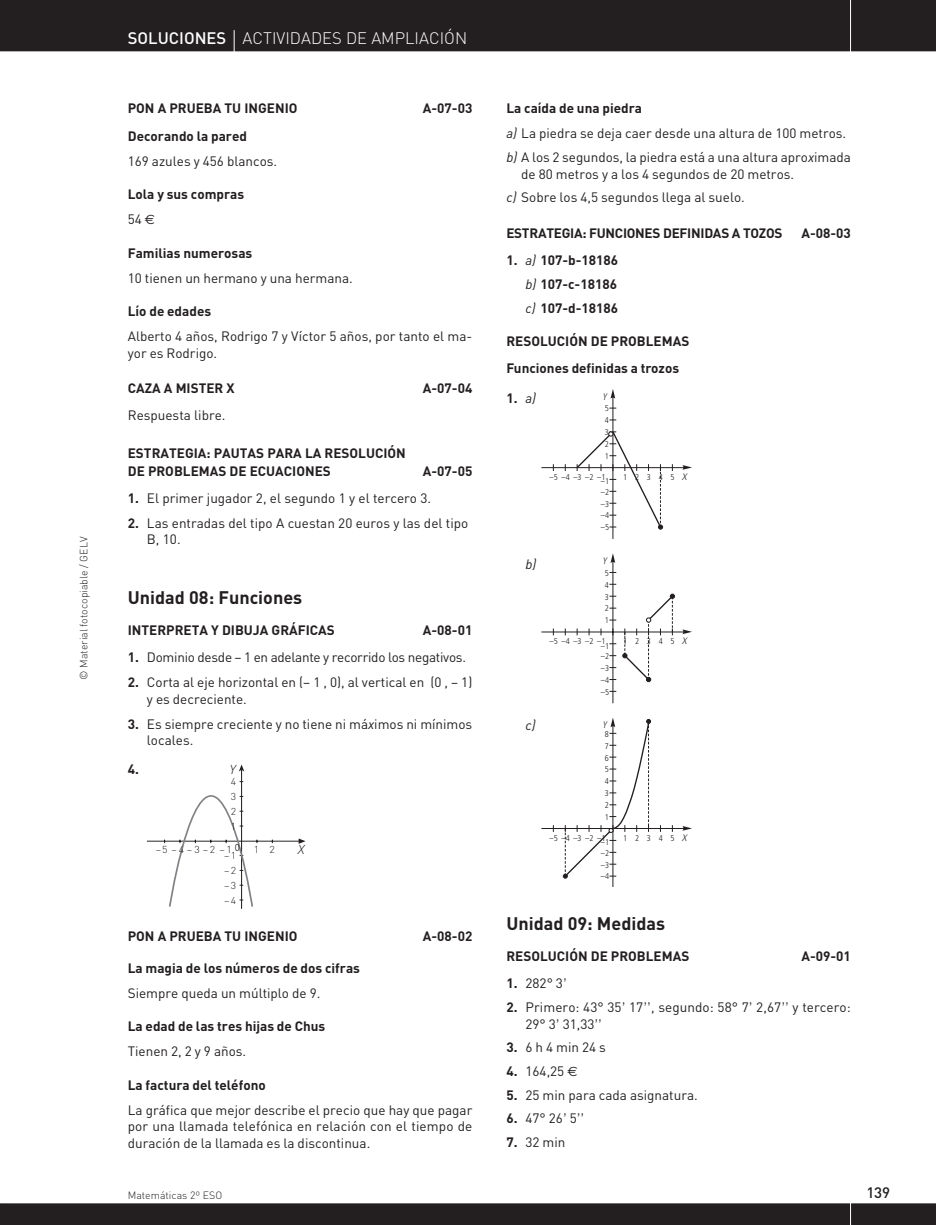
<style>
.page{position:relative;width:936px;height:1225px;background:#fff}
.page>*{position:absolute;margin:0;border:0;box-sizing:border-box;transform-origin:0 0}
.t1{font:700 18px "DIN";color:#231f20}
.t2{font:300 16.5px "DIN";color:#fff}
.t3{font:500 15px "DIN";color:#231f20}
.t4{font:13.5px/16.5px "DIN";color:#231f20}
.t5{font:700 13.5px/25px "DIN";color:#231f20}
.t6{font:13.5px "DIN";letter-spacing:-.02em;color:#231f20}
.t7{font:700 13.5px "DIN";letter-spacing:-.02em;color:#231f20}
.t8{font:italic 13.5px "DIN";color:#231f20}
.t9{font:italic 300 12.9px "DIN";color:#231f20;scale:1.05 1}
.t10{font:300 10.5px "DIN";color:#231f20}
.t11{font:300 10.05px/14.9px "DIN";color:#231f20;text-align:justify;scale:1.05 1}
.t12{font:300 condensed 10.05px "Frutiger";color:#231f20;scale:1.05 1}
.t13{font:italic 300 condensed 9.45px "Frutiger";color:#231f20}
.t14{font:300 condensed 8.4px/11.9px "Frutiger";letter-spacing:.94em;color:#231f20}
.s1{font-weight:500}
.s2{font-weight:700}
.s3{font-weight:400}
.s4{font-family:"Euro Sans";font-weight:400}
.s5{font-style:italic}
.s6{font-weight:400;font-style:italic}
.s7{font-family:"Helvetica Neue";font-weight:300}
.s8{font-family:"Euro Sans"}
</style>
<div class="page">
<div style="left:1px;top:0;width:935px;height:51px;background:#231f20"></div>
<hr style="left:850px;top:0;width:1px;height:53px;background:#fff">
<svg style="left:234px;top:30px;width:1px;height:22px"></svg>
<svg style="left:682px;top:465px;width:10px;height:5px"></svg>
<svg style="left:610px;top:389px;width:5px;height:10px"></svg>
<hr style="left:541px;top:467px;width:144px;height:1px;background:#231f20">
<hr style="left:612px;top:396px;width:1px;height:143px;background:#231f20">
<svg style="left:575px;top:430px;width:88px;height:99px"></svg>
<svg style="left:682px;top:629px;width:10px;height:5px"></svg>
<svg style="left:610px;top:553px;width:5px;height:10px"></svg>
<hr style="left:541px;top:631px;width:144px;height:1px;background:#231f20">
<hr style="left:612px;top:560px;width:1px;height:143px;background:#231f20">
<svg style="left:622px;top:594px;width:53px;height:88px"></svg>
<svg style="left:682px;top:826px;width:10px;height:5px"></svg>
<hr style="left:541px;top:828px;width:144px;height:1px;background:#231f20">
<hr style="left:612px;top:723px;width:1px;height:164px;background:#231f20">
<svg style="left:563px;top:717px;width:88px;height:161px"></svg>
<hr style="left:241px;top:770px;width:1px;height:139px;background:#231f20">
<svg style="left:239px;top:764px;width:5px;height:7px"></svg>
<hr style="left:147px;top:841px;width:152px;height:1px;background:#231f20">
<svg style="left:299px;top:838px;width:6px;height:6px"></svg>
<svg style="left:164px;top:794px;width:93px;height:114px"></svg>
<svg style="left:0;top:0;width:1px;height:51px"></svg>
<div style="left:0;top:1203px;width:936px;height:22px;background:#231f20"></div>
<p class="t10" style="left:80px;top:680px;width:145px;rotate:-90deg">© Material fotocopiable / GELV</p>
<p class="t2" style="left:128px;top:32px;width:341px"><span class="s1">SOLUCIONES</span> ACTIVIDADES DE AMPLIACIÓN</p>
<p class="t5" style="left:128px;top:97px;width:171px">PON A PRUEBA TU INGENIO</p>
<p class="t5" style="left:423px;top:97px;width:51px">A-07-03</p>
<p class="t4" style="left:128px;top:125px;width:151px;line-height:25px"><span class="s2">Decorando la pared<br></span>169 azules y 456 blancos.</p>
<p class="t5" style="left:128px;top:183px;width:118px">Lola y sus compras<br><span class="s3">54</span> <span class="s4">€</span></p>
<p class="t4" style="left:128px;top:242px;width:226px;line-height:25px"><span class="s2">Familias numerosas<br></span>10 tienen un hermano y una hermana.</p>
<p class="t4" style="left:128px;top:300px;width:346px;line-height:25px"><span class="s2">Lío de edades<br></span>Alberto 4 años, Rodrigo 7 y Víctor 5 años, por tanto el ma-</p>
<p class="t4" style="left:128px;top:346px;width:91px">yor es Rodrigo.</p>
<p class="t5" style="left:128px;top:377px;width:108px">CAZA A MISTER X</p>
<p class="t5" style="left:423px;top:377px;width:51px">A-07-04</p>
<p class="t4" style="left:128px;top:408px;width:99px">Respuesta libre.</p>
<p class="t5" style="left:128px;top:445px;width:279px;line-height:18px">ESTRATEGIA: PAUTAS PARA LA RESOLUCIÓN<br>DE PROBLEMAS DE ECUACIONES</p>
<p class="t5" style="left:423px;top:460px;width:51px">A-07-05</p>
<p class="t4" style="left:128px;top:491px;width:305px"><span class="s2">1.</span> El primer jugador 2, el segundo 1 y el tercero 3.</p>
<p class="t4" style="left:147px;top:516px;width:323px;text-indent:-19px"><span class="s2">2.</span> Las entradas del tipo A cuestan 20 euros y las del tipo<br>B, 10.</p>
<p class="t1" style="left:128px;top:591px;width:176px">Unidad 08: Funciones</p>
<p class="t5" style="left:128px;top:619px;width:208px">INTERPRETA Y DIBUJA GRÁFICAS</p>
<p class="t5" style="left:423px;top:619px;width:51px">A-08-01</p>
<p class="t6" style="left:128px;top:652px;width:340px"><span class="s2">1.</span> Dominio desde – 1 en adelante y recorrido los negativos.</p>
<p class="t4" style="left:147px;top:675px;width:327px;text-indent:-19px"><span class="s2">2.</span> Corta al eje horizontal en (– 1 , 0), al vertical en (0 , – 1) y es decreciente.</p>
<p class="t4" style="left:147px;top:717px;width:327px;text-indent:-19px"><span class="s2">3.</span> Es siempre creciente y no tiene ni má<span class="s5">x</span>imos ni mínimos locales.</p>
<p class="t5" style="left:128px;top:758px;width:13px">4.</p>
<p class="t9" style="left:229px;top:761px;width:8px">Y</p>
<p class="t11" style="left:231px;top:775px;width:7px">4<br>3<br>2<br>1</p>
<p class="t11" style="left:224px;top:849px;width:13px">–1 –2 –3 –4</p>
<p class="t5" style="left:128px;top:925px;width:171px">PON A PRUEBA TU INGENIO</p>
<p class="t5" style="left:423px;top:925px;width:51px">A-08-02</p>
<p class="t5" style="left:128px;top:957px;width:234px">La magia de los números de dos cifras<br><span class="s3">Siempre queda un múltiplo de 9.</span></p>
<p class="t5" style="left:128px;top:1015px;width:199px">La edad de las tres hijas de Chus<br><span class="s3">Tienen 2, 2 y 9 años.</span></p>
<p class="t4" style="left:128px;top:1074px;width:346px;line-height:25px"><span class="s2">La factura del teléfono<br></span>La gráfica que mejor describe el precio que hay que pagar</p>
<p class="t4" style="left:128px;top:1119px;width:346px">por una llamada telefónica en relación con el tiempo de duración de la llamada es la discontinua.</p>
<p class="t12" style="left:235px;top:843px;width:6px">0</p>
<p class="t9" style="left:298px;top:842px;width:8px">X</p>
<p class="t11" style="left:156px;top:843px;width:74px">–5 –4–3–2 –1</p>
<p class="t11" style="left:254px;top:843px;width:21px">1 2</p>
<p class="t10" style="left:128px;top:1191px;width:96px">Matemáticas 2º ESO</p>
<p class="t4" style="left:506px;top:97px;width:341px;line-height:25px"><span class="s2">La caída de una piedra<br></span><span class="s5">a)</span> La piedra se deja caer desde una altura de 100 metros.</p>
<p class="t4" style="left:521px;top:150px;width:331px;text-indent:-15px"><span class="s5">b)</span> A los 2 segundos, la piedra está a una altura apro<span class="s5">x</span>imada de 80 metros y a los 4 segundos de 20 metros.</p>
<p class="t4" style="left:506px;top:191px;width:240px"><span class="s5">c)</span> Sobre los 4,5 segundos llega al suelo.</p>
<p class="t7" style="left:506px;top:228px;width:278px">ESTRATEGIA: FUNCIONES DEFINIDAS A TOZOS</p>
<p class="t5" style="left:801px;top:222px;width:51px">A-08-03</p>
<p class="t5" style="left:525px;top:250px;width:94px;line-height:23.7px;text-align:justify;text-indent:-19px">1. <span class="s6">a)</span> 107-b-18186 <span class="s6">b)</span> 107-c-18186 <span class="s6">c)</span> 107-d-18186</p>
<p class="t5" style="left:506px;top:328px;width:184px;line-height:27.2px">RESOLUCIÓN DE PROBLEMAS<br>Funciones definidas a trozos</p>
<p class="t5" style="left:506px;top:387px;width:31px">1. <span class="s6">a)</span></p>
<p class="t14" style="left:605px;top:427px;width:6px">3</p>
<p class="t13" style="left:602px;top:393px;width:8px">Y</p>
<p class="t14" style="left:605px;top:403px;width:6px">5</p>
<p class="t14" style="left:605px;top:439px;width:6px">2<br>1</p>
<p class="t14" style="left:605px;top:415px;width:6px">4</p>
<p class="t8" style="left:525px;top:559px;width:12px">b)</p>
<p class="t8" style="left:525px;top:720px;width:12px">c)</p>
<p class="t13" style="left:682px;top:473px;width:8px">X</p>
<p class="t14" style="left:549px;top:472px;width:57px">–5 –4 –3 –2 –1</p>
<p class="t14" style="left:623px;top:472px;width:53px">12345</p>
<p class="t14" style="left:601px;top:477px;width:10px;line-height:10.5px">–1 –2</p>
<p class="t14" style="left:601px;top:498px;width:10px;text-align:justify">–3 –4 –5</p>
<p class="t13" style="left:602px;top:557px;width:8px">Y</p>
<p class="t14" style="left:605px;top:567px;width:6px">5</p>
<p class="t14" style="left:605px;top:603px;width:6px">2<br>1</p>
<p class="t14" style="left:605px;top:579px;width:6px">4</p>
<p class="t14" style="left:605px;top:591px;width:6px">3</p>
<p class="t13" style="left:682px;top:637px;width:8px">X</p>
<p class="t14" style="left:549px;top:636px;width:57px">–5 –4 –3 –2 –1</p>
<p class="t14" style="left:623px;top:636px;width:53px">12345</p>
<p class="t14" style="left:601px;top:641px;width:10px;line-height:10.5px">–1 –2</p>
<p class="t14" style="left:601px;top:663px;width:10px;text-align:justify">–3 –4 –5</p>
<p class="t13" style="left:602px;top:721px;width:8px">Y</p>
<p class="t14" style="left:605px;top:728px;width:6px">8</p>
<p class="t14" style="left:605px;top:740px;width:6px">7</p>
<p class="t14" style="left:605px;top:752px;width:6px">6</p>
<p class="t14" style="left:605px;top:764px;width:6px">5</p>
<p class="t14" style="left:605px;top:776px;width:6px">4</p>
<p class="t14" style="left:605px;top:788px;width:6px">3</p>
<p class="t14" style="left:605px;top:800px;width:6px">2<br>1</p>
<p class="t13" style="left:682px;top:833px;width:8px">X</p>
<p class="t14" style="left:549px;top:833px;width:57px">–5 –4 –3 –2 –1</p>
<p class="t14" style="left:623px;top:833px;width:53px">12345</p>
<p class="t14" style="left:601px;top:838px;width:10px;line-height:10.5px">–1 –2</p>
<p class="t14" style="left:601px;top:859px;width:10px">–3 –4</p>
<p class="t1" style="left:506px;top:917px;width:160px">Unidad 09: Medidas</p>
<p class="t5" style="left:506px;top:945px;width:184px">RESOLUCIÓN DE PROBLEMAS</p>
<p class="t5" style="left:801px;top:945px;width:51px">A-09-01</p>
<p class="t4" style="left:506px;top:976px;width:62px"><span class="s2">1.</span> 282° 3<span class="s7">’</span></p>
<p class="t4" style="left:525px;top:1000px;width:327px;text-indent:-19px"><span class="s2">2.</span> Primero: 43° 35<span class="s7">’</span> 17<span class="s7">’’</span>, segundo: 58° 7<span class="s7">’</span> 2,67<span class="s7">’’</span> y tercero:<br>29° 3<span class="s7">’</span> 31,33<span class="s7">’’</span></p>
<p class="t4" style="left:506px;top:1040px;width:101px"><span class="s2">3.</span> 6 h 4 min 24 s</p>
<p class="t4" style="left:506px;top:1064px;width:73px"><span class="s2">4.</span> 164,25 <span class="s8">€</span></p>
<p class="t4" style="left:506px;top:1088px;width:193px"><span class="s2">5.</span> 25 min para cada asignatura.</p>
<p class="t4" style="left:506px;top:1112px;width:79px"><span class="s2">6.</span> 47° 26<span class="s7">’</span> 5<span class="s7">’’</span></p>
<p class="t4" style="left:506px;top:1135px;width:61px"><span class="s2">7.</span> 32 min</p>
<p class="t3" style="left:866px;top:1187px;width:25px">139</p>
</div>
